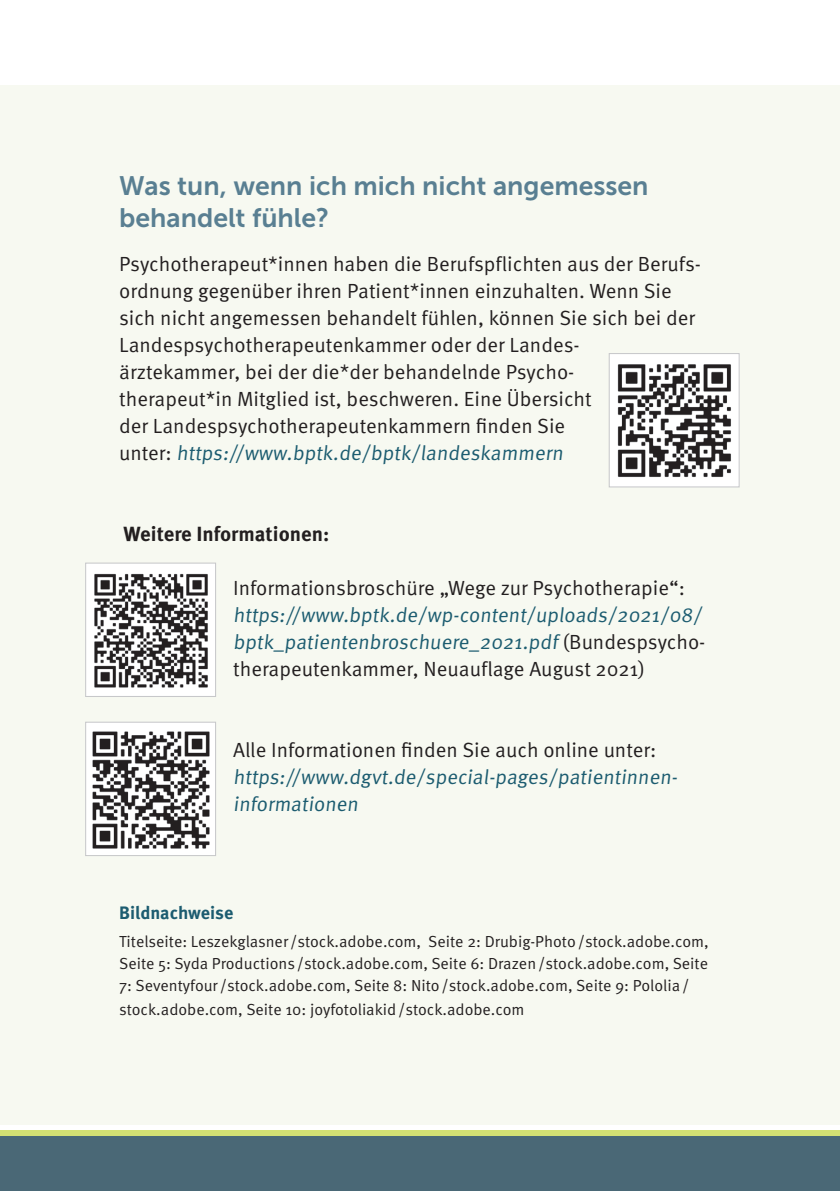
<style>
.page{position:relative;width:840px;height:1191px;background:#fff}
.page>*{position:absolute;margin:0;border:0;box-sizing:border-box;transform-origin:0 0}
.Überschrift_im_Fließ{font:26.6px/32px "Museo Sans 700";color:#597f92}
.Fließtext{font:20.4px/27px "Meta OT Norm";color:#231f20}
.Fließtext_Head{font:20.4px/27px "Meta OT Norm";color:#231f20}
.Fließtext_Head-2{font:20.4px/27px "Meta OT Norm";color:#1c5c70}
.Fließtext_Head-3{font:700 20.4px "Meta OT";color:#231f20}
.Fließtext_Head-4{font:700 18px "Meta OT";color:#1c5c70}
.Fließtext_Head-5{font:16px/22px "Meta OT Norm";color:#231f20;text-align:justify}
.s1{color:#1c5c70}
</style>
<div class="page">
<div style="left:0;top:85px;width:839px;height:1039px;background:#f7f9f1"></div>
<div style="left:0;top:1129px;width:839px;height:33px;background:#d3e073"></div>
<div style="left:0;top:1136px;width:839px;height:55px;background:#4a6876"></div>
<img style="left:87px;top:564px;width:127px;height:131px">
<div style="left:85px;top:562px;width:131px;height:135px;border:1px solid #c7c8ca"></div>
<img style="left:87px;top:723px;width:127px;height:131px">
<div style="left:85px;top:721px;width:131px;height:135px;border:1px solid #c7c8ca"></div>
<img style="left:610px;top:355px;width:127px;height:130px">
<div style="left:608px;top:353px;width:131px;height:134px;border:1px solid #c7c8ca"></div>
<p class="Überschrift_im_Fließ" style="left:119px;top:170px;width:530px">Was tun, wenn ich mich nicht angemessen behandelt fühle?</p>
<p class="Fließtext" style="left:119px;top:251px;width:583px">Psychotherapeut*innen haben die Berufspflichten aus der Berufs&shy;ordnung gegenüber ihren Patient*innen einzuhalten. Wenn Sie sich nicht angemessen behandelt fühlen, können Sie sich bei der Landespsychotherapeutenkammer oder der Landes&shy;ärztekammer, bei der die*der behandelnde Psycho-<br>therapeut*in Mitglied ist, beschweren. Eine Übersicht<br>der Landespsychotherapeutenkammern finden Sie<br>unter: <span class="s1">https://www.bptk.de/bptk/landeskammern</span></p>
<p class="Fließtext_Head-3" style="left:123px;top:522px;width:207px">Weitere Informationen:</p>
<p class="Fließtext_Head" style="left:233px;top:575px;width:473px">Informationsbroschüre „Wege zur Psychotherapie“: <span class="s1">https://www.bptk.de/wp-content/uploads/2021/08/ bptk_patientenbroschuere_2021.pdf</span> (Bundespsycho&shy;therapeutenkammer, Neuauflage August 2021)</p>
<p class="Fließtext_Head" style="left:233px;top:737px;width:424px">Alle Informationen finden Sie auch online unter:</p>
<p class="Fließtext_Head-2" style="left:233px;top:764px;width:448px">https://www.dgvt.de/special-pages/patientinnen&shy;informationen</p>
<p class="Fließtext_Head-4" style="left:119px;top:902px;width:116px">Bildnachweise</p>
<p class="Fließtext_Head-5" style="left:119px;top:930px;width:591px">Titelseite: Leszekglasner /stock.adobe.com, Seite 2: Drubig-Photo/stock.adobe.com, Seite 5: Syda Productions/stock.adobe.com, Seite 6: Drazen/stock.adobe.com, Seite 7: Seventyfour /stock.adobe.com, Seite 8: Nito/stock.adobe.com, Seite 9: Pololia/</p>
<p class="Fließtext_Head-5" style="left:119px;top:998px;width:406px">stock.adobe.com, Seite 10: joyfotoliakid/stock.adobe.com</p>
</div>
